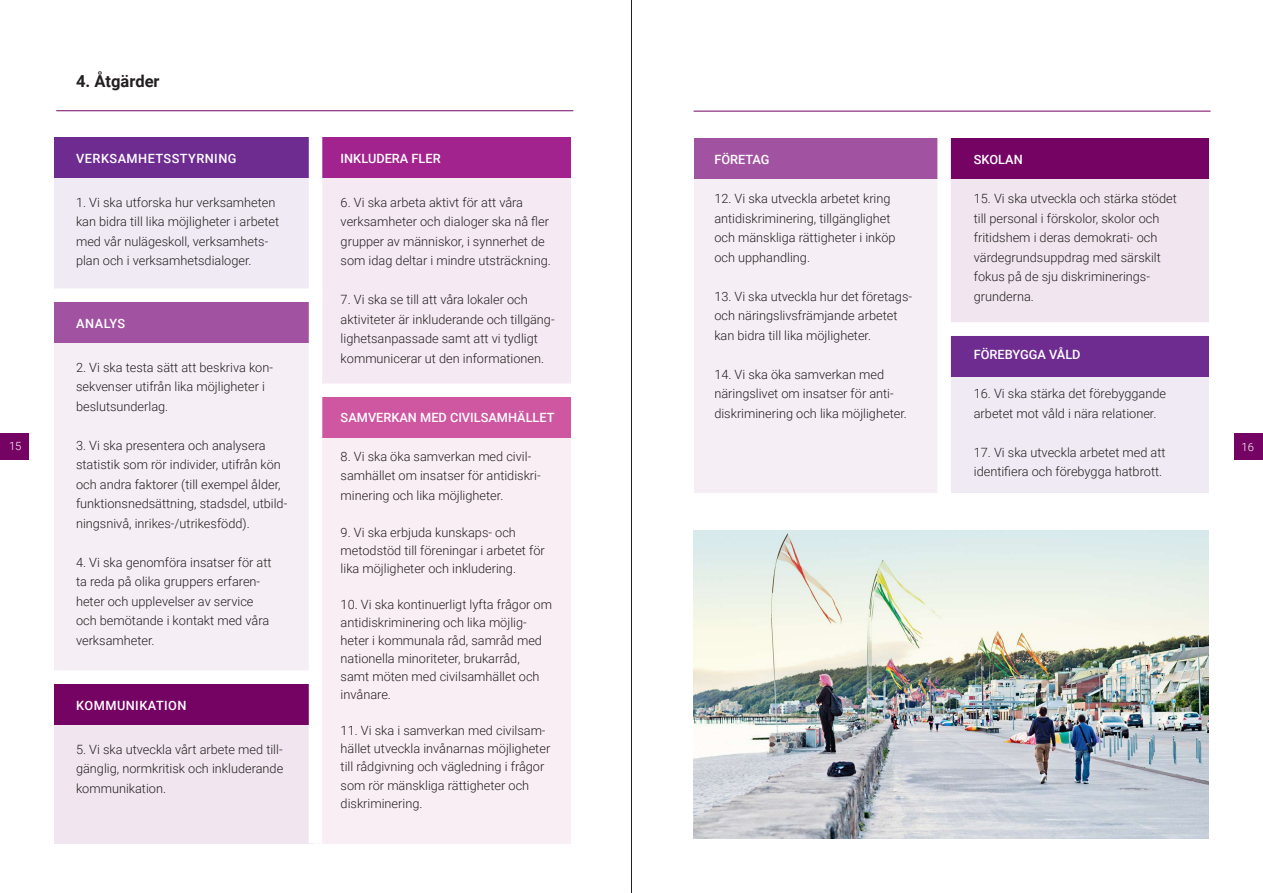
<style>
.page{position:relative;width:1263px;height:893px;background:#fff}
.page>*{position:absolute;margin:0;border:0;box-sizing:border-box;transform-origin:0 0}
.t1{font:700 16.5px "Roboto";color:#231f20}
.t2{font:300 12.75px/19.5px "Roboto";color:#231f20}
.t3{font:500 12.75px "Roboto";color:#fff}
.t4{font:500 12.75px "Roboto";letter-spacing:.035em;color:#fff}
.t5{font:300 11.25px "Roboto";color:#fff}
</style>
<div class="page">
<img style="left:693px;top:531px;width:516px;height:308px">
<div style="left:317px;top:397px;width:254px;height:446px;background:#faeef5"></div>
<div style="left:317px;top:167px;width:254px;height:216px;background:#f5e9f3"></div>
<div style="left:317px;top:397px;width:254px;height:41px;background:#cf56a0"></div>
<div style="left:944px;top:179px;width:265px;height:173px;background:#f1e6ef"></div>
<div style="left:693px;top:171px;width:244px;height:322px;background:#f5eef5"></div>
<div style="left:944px;top:138px;width:265px;height:41px;background:#750364"></div>
<div style="left:944px;top:377px;width:265px;height:116px;background:#f0eaf4"></div>
<div style="left:54px;top:325px;width:261px;height:359px;background:#f5eef5"></div>
<div style="left:54px;top:725px;width:261px;height:118px;background:#f1e6ef"></div>
<div style="left:54px;top:178px;width:261px;height:117px;background:#f0eaf4"></div>
<div style="left:944px;top:336px;width:265px;height:41px;background:#6e2c91"></div>
<div style="left:693px;top:138px;width:244px;height:41px;background:#a153a1"></div>
<div style="left:54px;top:302px;width:261px;height:41px;background:#a153a1"></div>
<div style="left:317px;top:137px;width:254px;height:41px;background:#a2238e"></div>
<div style="left:54px;top:684px;width:261px;height:41px;background:#750364"></div>
<div style="left:54px;top:137px;width:261px;height:41px;background:#6e2c91"></div>
<div style="left:309px;top:128px;width:13px;height:715px;background:#fff"></div>
<div style="left:937px;top:137px;width:14px;height:363px;background:#fff"></div>
<div style="left:40px;top:288px;width:282px;height:14px;background:#fff"></div>
<div style="left:0;top:433px;width:28px;height:27px;background:#750364"></div>
<div style="left:1234px;top:433px;width:29px;height:27px;background:#750364"></div>
<div style="left:948px;top:322px;width:264px;height:14px;background:#fff"></div>
<hr style="left:631px;top:0;width:1px;height:893px;background:#231f20">
<div style="left:54px;top:670px;width:263px;height:14px;background:#fff"></div>
<hr style="left:56px;top:110px;width:517px;height:1px;background:#750364">
<hr style="left:693px;top:111px;width:517px;height:1px;background:#750364">
<p class="t1" style="left:76px;top:69px;width:85px">4. Åtgärder</p>
<p class="t3" style="left:714px;top:151px;width:57px">FÖRETAG</p>
<p class="t2" style="left:714px;top:189px;width:183px">12. Vi ska utveckla arbetet kring antidiskriminering, tillgänglighet och mänskliga rättigheter i inköp och upphandling.</p>
<p class="t2" style="left:714px;top:286px;width:199px">13. Vi ska utveckla hur det företags&shy;och näringslivsfrämjande arbetet kan bidra till lika möjligheter.</p>
<p class="t2" style="left:714px;top:364px;width:194px">14. Vi ska öka samverkan med näringslivet om insatser för anti&shy;diskriminering och lika möjligheter.</p>
<p class="t4" style="left:76px;top:150px;width:162px">VERKSAMHETSSTYRNING</p>
<p class="t2" style="left:76px;top:192px;width:201px">1. Vi ska utforska hur verksamheten</p>
<p class="t2" style="left:76px;top:212px;width:205px">kan bidra till lika möjligheter i arbetet med vår nulägeskoll, verksamhets-</p>
<p class="t2" style="left:76px;top:251px;width:177px">plan och i verksamhetsdialoger.</p>
<p class="t3" style="left:341px;top:150px;width:101px">INKLUDERA FLER</p>
<p class="t2" style="left:341px;top:192px;width:212px">6. Vi ska arbeta aktivt för att våra verksamheter och dialoger ska nå fler grupper av människor, i synnerhet de som idag deltar i mindre utsträckning.</p>
<p class="t2" style="left:341px;top:289px;width:216px">7. Vi ska se till att våra lokaler och aktiviteter är inkluderande och tillgäng&shy;lighetsanpassade samt att vi tydligt kommunicerar ut den informationen.</p>
<p class="t3" style="left:974px;top:151px;width:50px">SKOLAN</p>
<p class="t2" style="left:974px;top:189px;width:205px">15. Vi ska utveckla och stärka stödet till personal i förskolor, skolor och</p>
<p class="t2" style="left:974px;top:228px;width:185px">fritidshem i deras demokrati- och</p>
<p class="t2" style="left:974px;top:247px;width:189px">värdegrundsuppdrag med särskilt</p>
<p class="t2" style="left:974px;top:267px;width:177px">fokus på de sju diskriminerings&shy;grunderna.</p>
<p class="t3" style="left:76px;top:315px;width:50px">ANALYS</p>
<p class="t2" style="left:76px;top:357px;width:198px">2. Vi ska testa sätt att beskriva kon&shy;sekvenser utifrån lika möjligheter i</p>
<p class="t2" style="left:76px;top:396px;width:94px">beslutsunderlag.</p>
<p class="t2" style="left:76px;top:435px;width:191px">3. Vi ska presentera och analysera</p>
<p class="t2" style="left:76px;top:454px;width:213px">statistik som rör individer, utifrån kön och andra faktorer (till exempel ålder, funktionsnedsättning, stadsdel, utbild&shy;ningsnivå, inrikes-/utrikesfödd).</p>
<p class="t2" style="left:76px;top:552px;width:197px">4. Vi ska genomföra insatser för att ta reda på olika gruppers erfaren&shy;heter och upplevelser av service och bemötande i kontakt med våra verksamheter.</p>
<p class="t3" style="left:974px;top:346px;width:108px">FÖREBYGGA VÅLD</p>
<p class="t2" style="left:974px;top:384px;width:194px">16. Vi ska stärka det förebyggande</p>
<p class="t2" style="left:974px;top:403px;width:184px">arbetet mot våld i nära relationer.</p>
<p class="t2" style="left:974px;top:442px;width:193px">17. Vi ska utveckla arbetet med att</p>
<p class="t2" style="left:974px;top:462px;width:190px">identifiera och förebygga hatbrott.</p>
<p class="t3" style="left:341px;top:408px;width:215px">SAMVERKAN MED CIVILSAMHÄLLET</p>
<p class="t2" style="left:341px;top:446px;width:202px">8. Vi ska öka samverkan med civil&shy;samhället om insatser för antidiskri&shy;minering och lika möjligheter.</p>
<p class="t2" style="left:341px;top:523px;width:206px;line-height:18px">9. Vi ska erbjuda kunskaps- och metodstöd till föreningar i arbetet för lika möjligheter och inkludering.</p>
<p class="t2" style="left:341px;top:595px;width:213px">10. Vi ska kontinuerligt lyfta frågor om</p>
<p class="t2" style="left:341px;top:613px;width:203px;line-height:18px">antidiskriminering och lika möjlig&shy;heter i kommunala råd, samråd med nationella minoriteter, brukarråd, samt möten med civilsamhället och invånare.</p>
<p class="t2" style="left:341px;top:721px;width:211px;line-height:18px">11. Vi ska i samverkan med civilsam&shy;hället utveckla invånarnas möjligheter till rådgivning och vägledning i frågor som rör mänskliga rättigheter och diskriminering.</p>
<p class="t5" style="left:9px;top:439px;width:14px">15</p>
<p class="t5" style="left:1241px;top:439px;width:14px">16</p>
<p class="t4" style="left:76px;top:697px;width:112px">KOMMUNIKATION</p>
<p class="t2" style="left:76px;top:739px;width:209px;text-align:justify">5. Vi ska utveckla vårt arbete med till&shy;gänglig, normkritisk och inkluderande kommunikation.</p>
</div>
